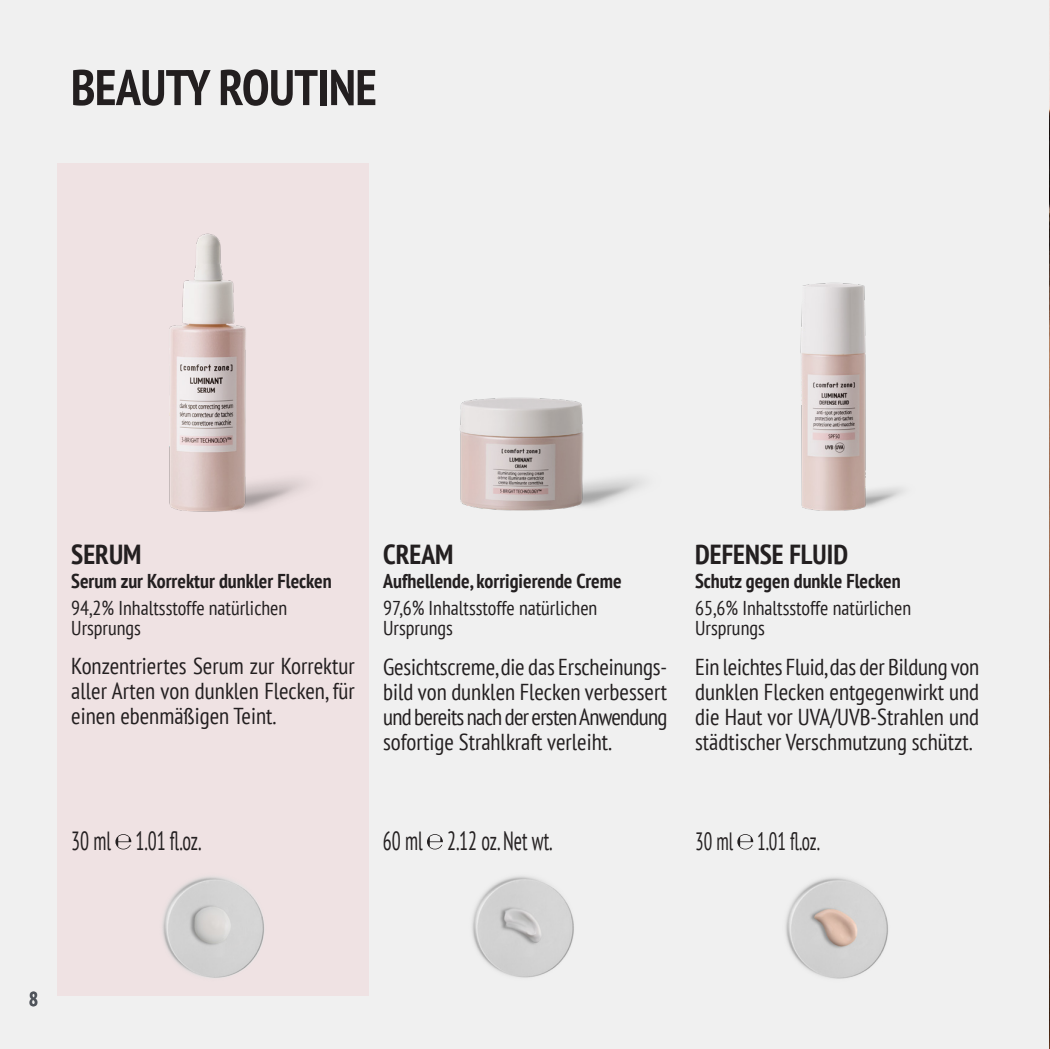
<style>
.page{position:relative;width:1050px;height:1049px;background:#fff}
.page>*{position:absolute;margin:0;border:0;box-sizing:border-box;transform-origin:0 0}
.TITOLO_EHRAHRDT{font:700 condensed 50px "PT Sans";letter-spacing:-.01em;color:#231f20}
.t1{font:700 condensed 27.5px "PT Sans";color:#231f20}
.t2{font:condensed 26.25px "PT Sans";color:#231f20;scale:.76 1}
.t3{font:condensed 25px "PT Sans";color:#231f20;scale:.76 1}
.t4{font:condensed 23px/25px "PT Sans";color:#231f20;text-align:justify}
.t5{font:condensed 20px/20px "PT Sans";color:#231f20}
.t6{font:700 condensed 20px "PT Sans";color:#231f20}
.t7{font:700 condensed 20px "PT Sans";color:#50545b}
</style>
<div class="page">
<div style="left:0;top:0;width:1050px;height:1048px;background:#f0f0f0"></div>
<div style="left:57px;top:163px;width:311px;height:832px;background:#efe2e3"></div>
<img style="left:460px;top:397px;width:183px;height:114px">
<img style="left:800px;top:282px;width:103px;height:229px">
<svg style="left:115px;top:834px;width:16px;height:15px"></svg>
<svg style="left:427px;top:834px;width:16px;height:15px"></svg>
<img style="left:162px;top:876px;width:102px;height:102px">
<svg style="left:737px;top:834px;width:16px;height:15px"></svg>
<img style="left:169px;top:212px;width:200px;height:334px">
<img style="left:472px;top:876px;width:102px;height:102px">
<img style="left:785px;top:877px;width:103px;height:102px">
<img style="left:1049px;top:1px;width:1px;height:1045px">
<p class="TITOLO_EHRAHRDT" style="left:71px;top:54px;width:307px">BEAUTY ROUTINE</p>
<p class="t1" style="left:71px;top:536px;width:72px">SERUM</p>
<p class="t6" style="left:71px;top:567px;width:262px">Serum zur Korrektur dunkler Flecken</p>
<p class="t5" style="left:71px;top:597px;width:217px">94,2% Inhaltsstoffe natürlichen<br>Ursprungs</p>
<p class="t4" style="left:71px;top:653px;width:285px">Konzentriertes Serum zur Korrektur aller Arten von dunklen Flecken, für einen ebenmäßigen Teint.</p>
<p class="t1" style="left:383px;top:536px;width:72px">CREAM</p>
<p class="t6" style="left:383px;top:567px;width:240px">Aufhellende, korrigierende Creme</p>
<p class="t5" style="left:383px;top:597px;width:216px">97,6% Inhaltsstoffe natürlichen<br>Ursprungs</p>
<p class="t4" style="left:383px;top:653px;width:286px">Gesichtscreme, die das Erscheinungs&shy;bild von dunklen Flecken verbessert und bereits nach der ersten Anwendung sofortige Strahlkraft verleiht.</p>
<p class="t1" style="left:695px;top:536px;width:154px">DEFENSE FLUID</p>
<p class="t6" style="left:695px;top:567px;width:207px">Schutz gegen dunkle Flecken</p>
<p class="t5" style="left:695px;top:597px;width:217px">65,6% Inhaltsstoffe natürlichen<br>Ursprungs</p>
<p class="t4" style="left:695px;top:653px;width:286px">Ein leichtes Fluid, das der Bildung von dunklen Flecken entgegenwirkt und die Haut vor UVA/UVB-Strahlen und städtischer Verschmutzung schützt.</p>
<p class="t2" style="left:71px;top:823px;width:172px">30 ml 1.01 fl.oz.</p>
<p class="t2" style="left:383px;top:823px;width:224px">60 ml 2.12 oz. Net wt.</p>
<p class="t3" style="left:695px;top:824px;width:165px">30 ml 1.01 fl.oz.</p>
<p class="t7" style="left:29px;top:985px;width:11px">8</p>
</div>
